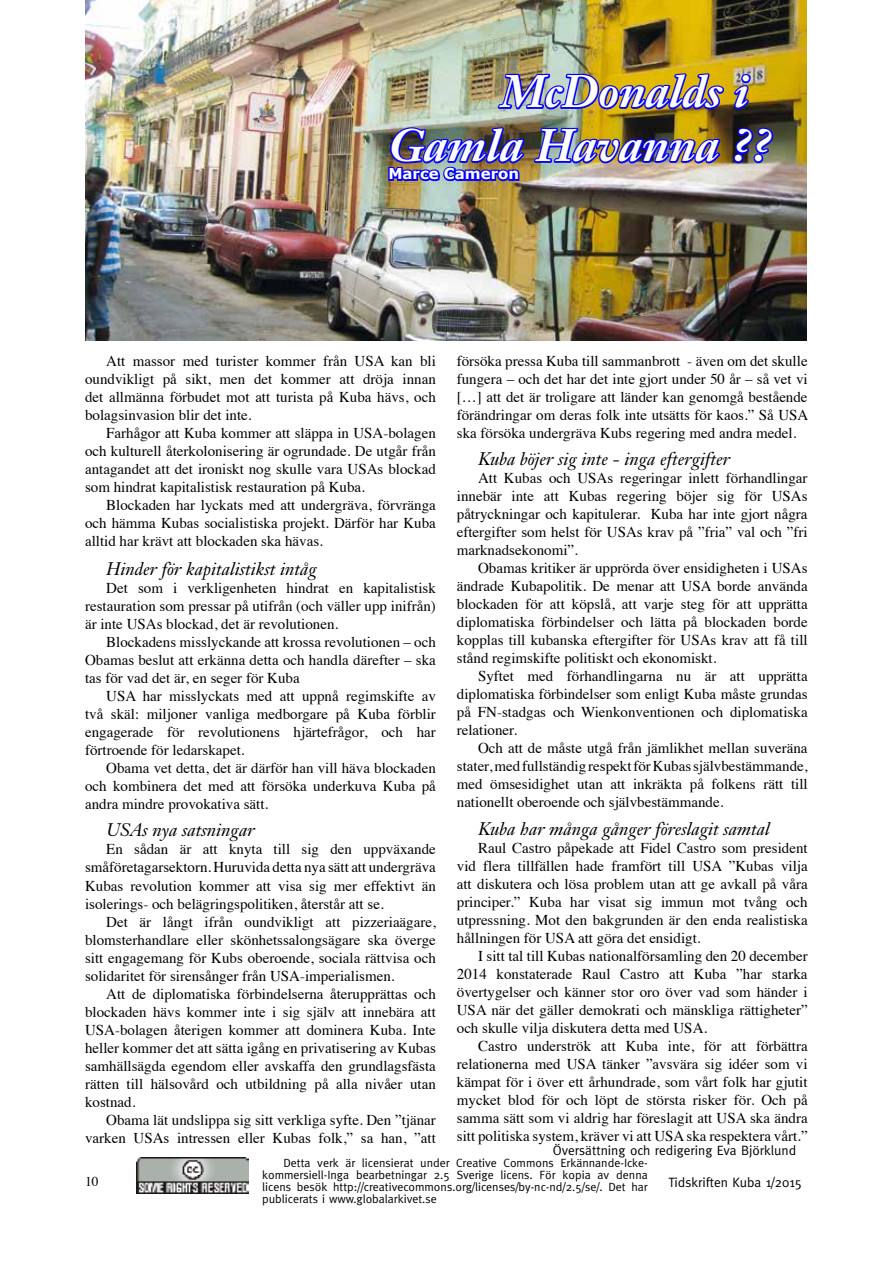
<style>
.page{position:relative;width:893px;height:1263px;background:#fff}
.page>*{position:absolute;margin:0;border:0;box-sizing:border-box;transform-origin:0 0}
.t1{font:italic 700 45px/54px "Janson Text";color:#fff}
.t2{font:italic 18px "Janson Text";color:#000}
.t3{font:15px/18px "Times";color:#000;text-align:justify}
.t4{font:700 15px "Verdana";color:#fff}
.t5{font:13.5px "Meta";color:#000}
.t6{font:13.5px "Times";color:#000}
.t7{font:12px/12px "Meta";color:#000;text-align:justify}
</style>
<div class="page">
<img style="left:136px;top:1158px;width:113px;height:36px">
<img style="left:85px;top:0;width:721px;height:340px">
<img style="left:497px;top:53px;width:228px;height:58px">
<svg style="left:733px;top:72px;width:19px;height:39px"></svg>
<img style="left:532px;top:126px;width:190px;height:39px">
<svg style="left:732px;top:126px;width:43px;height:39px;background:#353488"></svg>
<img style="left:387px;top:126px;width:139px;height:58px">
<h1 class="t1" style="left:388px;top:64px;width:385px;text-indent:113px">McDonalds i<br>Gamla Havanna ??</h1>
<p class="t4" style="left:388px;top:164px;width:132px">Marce Cameron</p>
<p class="t3" style="left:85px;top:350px;width:352px;text-indent:21px">Att massor med turister kommer från USA kan bli oundvikligt på sikt, men det kommer att dröja innan det allmänna förbudet mot att turista på Kuba hävs, och bolagsinvasion blir det inte.</p>
<p class="t3" style="left:85px;top:422px;width:352px;text-indent:21px">Farhågor att Kuba kommer att släppa in USA-bolagen och kulturell återkolonisering är ogrundade. De utgår från antagandet att det ironiskt nog skulle vara USAs blockad som hindrat kapitalistisk restauration på Kuba.</p>
<p class="t3" style="left:85px;top:494px;width:352px;text-indent:21px">Blockaden har lyckats med att undergräva, förvränga och hämma Kubas socialistiska projekt. Därför har Kuba alltid har krävt att blockaden ska hävas.</p>
<p class="t2" style="left:106px;top:557px;width:212px">Hinder för kapitalistikst intåg</p>
<p class="t3" style="left:85px;top:577px;width:352px;text-indent:21px">Det som i verkligenheten hindrat en kapitalistisk restauration som pressar på utifrån (och väller upp inifrån) är inte USAs blockad, det är revolutionen.</p>
<p class="t3" style="left:85px;top:631px;width:352px;text-indent:21px">Blockadens misslyckande att krossa revolutionen – och Obamas beslut att erkänna detta och handla därefter – ska tas för vad det är, en seger för Kuba</p>
<p class="t3" style="left:85px;top:685px;width:352px;text-indent:21px">USA har misslyckats med att uppnå regimskifte av två skäl: miljoner vanliga medborgare på Kuba förblir engagerade för revolutionens hjärtefrågor, och har förtroende för ledarskapet.</p>
<p class="t3" style="left:85px;top:757px;width:352px;text-indent:21px">Obama vet detta, det är därför han vill häva blockaden och kombinera det med att försöka underkuva Kuba på andra mindre provokativa sätt.</p>
<p class="t2" style="left:106px;top:819px;width:150px">USAs nya satsningar</p>
<p class="t3" style="left:85px;top:839px;width:352px;text-indent:21px">En sådan är att knyta till sig den uppväxande småföretagarsektorn. Huruvida detta nya sätt att undergräva Kubas revolution kommer att visa sig mer effektivt än isolerings- och belägringspolitiken, återstår att se.</p>
<p class="t3" style="left:85px;top:911px;width:352px;text-indent:21px">Det är långt ifrån oundvikligt att pizzeriaägare, blomsterhandlare eller skönhetssalongsägare ska överge sitt engagemang för Kubs oberoende, sociala rättvisa och solidaritet för sirensånger från USA-imperialismen.</p>
<p class="t3" style="left:85px;top:983px;width:352px;text-indent:21px">Att de diplomatiska förbindelserna återupprättas och blockaden hävs kommer inte i sig själv att innebära att USA-bolagen återigen kommer att dominera Kuba. Inte heller kommer det att sätta igång en privatisering av Kubas samhällsägda egendom eller avskaffa den grundlagsfästa rätten till hälsovård och utbildning på alla nivåer utan kostnad.</p>
<p class="t3" style="left:85px;top:1109px;width:352px;text-align:right">Obama lät undslippa sig sitt verkliga syfte. Den ”tjänar varken USAs intressen eller Kubas folk,” sa han, ”att</p>
<p class="t3" style="left:457px;top:350px;width:353px">försöka pressa Kuba till sammanbrott - även om det skulle fungera – och det har det inte gjort under 50 år – så vet vi […] att det är troligare att länder kan genomgå bestående förändringar om deras folk inte utsätts för kaos.” Så USA ska försöka undergräva Kubs regering med andra medel.</p>
<p class="t2" style="left:478px;top:448px;width:253px">Kuba böjer sig inte - inga eftergifter</p>
<p class="t3" style="left:457px;top:468px;width:352px;text-indent:21px">Att Kubas och USAs regeringar inlett förhandlingar innebär inte att Kubas regering böjer sig för USAs påtryckningar och kapitulerar. Kuba har inte gjort några eftergifter som helst för USAs krav på ”fria” val och ”fri marknadsekonomi”.</p>
<p class="t3" style="left:457px;top:558px;width:352px;text-indent:21px">Obamas kritiker är upprörda över ensidigheten i USAs ändrade Kubapolitik. De menar att USA borde använda blockaden för att köpslå, att varje steg för att upprätta diplomatiska förbindelser och lätta på blockaden borde kopplas till kubanska eftergifter för USAs krav att få till stånd regimskifte politiskt och ekonomiskt.</p>
<p class="t3" style="left:457px;top:666px;width:352px;text-indent:21px">Syftet med förhandlingarna nu är att upprätta diplomatiska förbindelser som enligt Kuba måste grundas på FN-stadgas och Wienkonventionen och diplomatiska relationer.</p>
<p class="t3" style="left:457px;top:738px;width:352px;text-indent:21px">Och att de måste utgå från jämlikhet mellan suveräna stater, med fullständig respekt för Kubas självbestämmande, med ömsesidighet utan att inkräkta på folkens rätt till nationellt oberoende och självbestämmande.</p>
<p class="t2" style="left:478px;top:818px;width:293px">Kuba har många gånger föreslagit samtal</p>
<p class="t3" style="left:457px;top:838px;width:352px;text-indent:21px">Raul Castro påpekade att Fidel Castro som president vid flera tillfällen hade framfört till USA ”Kubas vilja att diskutera och lösa problem utan att ge avkall på våra principer.” Kuba har visat sig immun mot tvång och utpressning. Mot den bakgrunden är den enda realistiska hållningen för USA att göra det ensidigt.</p>
<p class="t3" style="left:457px;top:946px;width:352px;text-indent:21px">I sitt tal till Kubas nationalförsamling den 20 december 2014 konstaterade Raul Castro att Kuba ”har starka övertygelser och känner stor oro över vad som händer i USA när det gäller demokrati och mänskliga rättigheter” och skulle vilja diskutera detta med USA.</p>
<p class="t3" style="left:457px;top:1036px;width:352px;text-indent:21px">Castro underströk att Kuba inte, för att förbättra relationerna med USA tänker ”avsvära sig idéer som vi kämpat för i över ett århundrade, som vårt folk har gjutit mycket blod för och löpt de största risker för. Och på samma sätt som vi aldrig har föreslagit att USA ska ändra sitt politiska system, kräver vi att USA ska respektera vårt.”</p>
<p class="t5" style="left:553px;top:1142px;width:245px">Översättning och redigering Eva Björklund</p>
<p class="t7" style="left:262px;top:1157px;width:387px;text-indent:21px">Detta verk är licensierat under Creative Commons Erkännande-Icke&shy;kommersiell-Inga bearbetningar 2.5 Sverige licens. För kopia av denna licens besök http://creativecommons.org/licenses/by-nc-nd/2.5/se/. Det har publicerats i www.globalarkivet.se</p>
<p class="t6" style="left:85px;top:1169px;width:15px">10</p>
<p class="t5" style="left:668px;top:1174px;width:135px">Tidskriften Kuba 1/2015</p>
</div>
